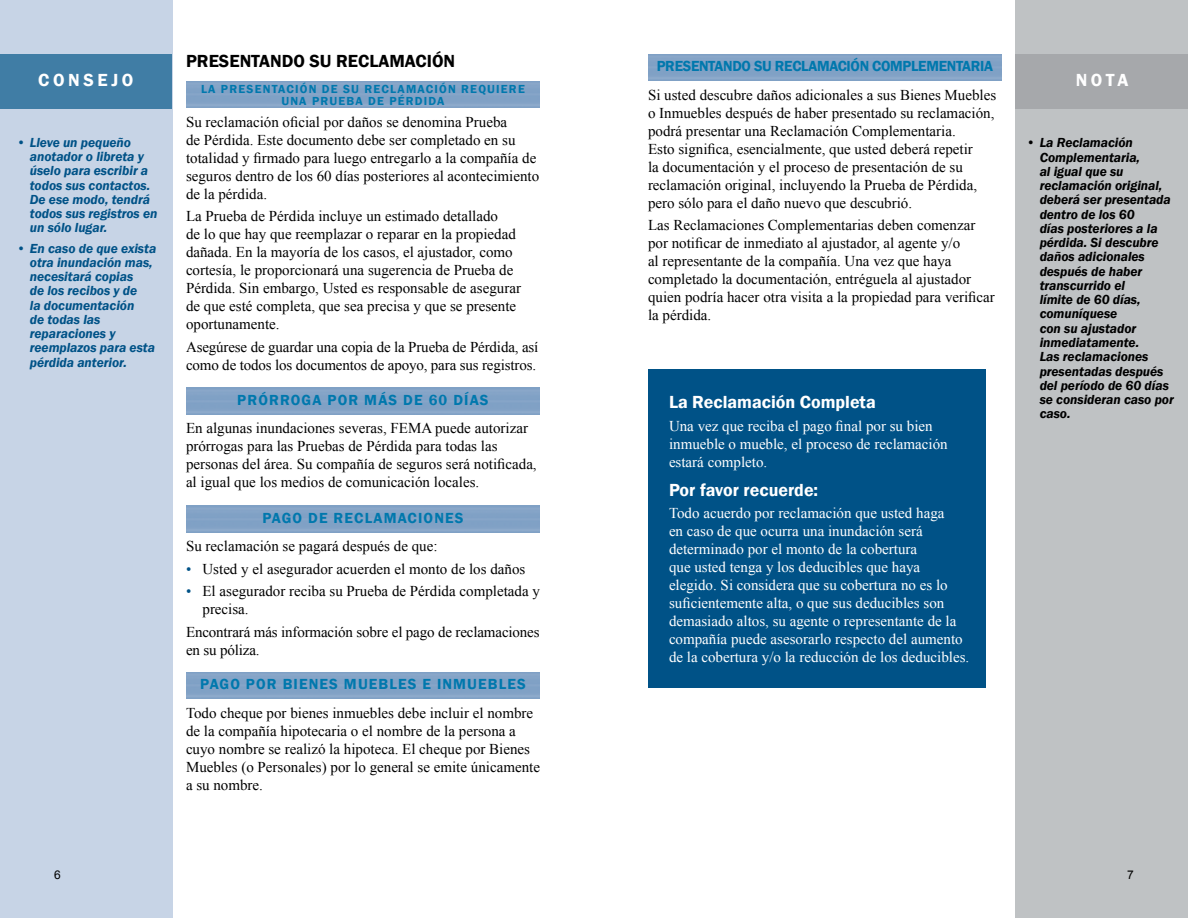
<style>
.page{position:relative;width:1188px;height:918px;background:#fff}
.page>*{position:absolute;margin:0;border:0;box-sizing:border-box;transform-origin:0 0}
.t1{font:600 18px "Franklin Gothic";color:#fff}
.t2{font:600 18px "Franklin Gothic";color:#000}
.t3{font:600 18px "Franklin Gothic";letter-spacing:.2em;color:#fff}
.t4{font:15px/18px "Times New Roman";color:#000}
.t5{font:15px/18px "Times New Roman";color:#fff}
.t6{font:600 15px "Franklin Gothic";letter-spacing:.075em;color:#0078ad}
.t7{font:600 15px "Franklin Gothic";letter-spacing:-.02em;color:#0078ad}
.t8{font:italic 600 13.5px/14.2px "Franklin Gothic";letter-spacing:-.005em;color:#000}
.t9{font:italic 600 13.5px/14.2px "Franklin Gothic";letter-spacing:-.005em;color:#005287}
.t10{font:600 12px/12px "Franklin Gothic";letter-spacing:.1em;color:#0078ad;text-align:center}
.s1{color:#005287}
</style>
<div class="page">
<div style="left:1016px;top:0;width:172px;height:918px;background:#bfc2c4"></div>
<div style="left:1016px;top:54px;width:172px;height:54px;background:#a6a8ab"></div>
<div style="left:0;top:0;width:172px;height:918px;background:#c7d4e6"></div>
<div style="left:0;top:54px;width:172px;height:55px;background:#407da5"></div>
<div style="left:648px;top:369px;width:338px;height:318px;background:#005287"></div>
<p class="t3" style="left:38px;top:69px;width:97px">CONSEJO</p>
<p class="t9" style="left:30px;top:135px;width:129px;text-indent:-14px">• Lleve un pequeño anotador o libreta y úselo para escribir a todos sus contactos.<br>De ese modo, tendrá todos sus registros en un sólo lugar.</p>
<p class="t9" style="left:30px;top:241px;width:128px;text-indent:-13px">• En caso de que exista otra inundación mas, necesitará copias<br>de los recibos y de<br>la documentación<br>de todas las reparaciones y reemplazos para esta pérdida anterior.</p>
<p class="t2" style="left:186px;top:50px;width:271px">PRESENTANDO SU RECLAMACIÓN</p>
<p class="t10" style="left:201px;top:83px;width:325px">LA PRESENTACIÓN DE SU RECLAMACIÓN REQUIERE<br>UNA PRUEBA DE PÉRDIDA</p>
<p class="t4" style="left:186px;top:112px;width:355px">Su reclamación oficial por daños se denomina Prueba<br>de Pérdida. Este documento debe ser completado en su totalidad y firmado para luego entregarlo a la compañía de seguros dentro de los 60 días posteriores al acontecimiento de la pérdida.</p>
<p class="t4" style="left:186px;top:207px;width:337px">La Prueba de Pérdida incluye un estimado detallado<br>de lo que hay que reemplazar o reparar en la propiedad dañada. En la mayoría de los casos, el ajustador, como cortesía, le proporcionará una sugerencia de Prueba de Pérdida. Sin embargo, Usted es responsable de asegurar de que esté completa, que sea precisa y que se presente oportunamente.</p>
<p class="t4" style="left:186px;top:337px;width:354px">Asegúrese de guardar una copia de la Prueba de Pérdida, así como de todos los documentos de apoyo, para sus registros.</p>
<p class="t6" style="left:237px;top:391px;width:253px">PRÓRROGA POR MÁS DE 60 DÍAS</p>
<p class="t4" style="left:186px;top:419px;width:352px">En algunas inundaciones severas, FEMA puede autorizar prórrogas para las Pruebas de Pérdida para todas las personas del área. Su compañía de seguros será notificada, al igual que los medios de comunicación locales.</p>
<p class="t6" style="left:262px;top:509px;width:203px">PAGO DE RECLAMACIONES</p>
<p class="t4" style="left:186px;top:537px;width:253px">Su reclamación se pagará después de que:</p>
<p class="t4" style="left:186px;top:559px;width:341px"><span class="s1">•</span> Usted y el asegurador acuerden el monto de los daños</p>
<p class="t4" style="left:202px;top:582px;width:339px;text-indent:-16px"><span class="s1">•</span> El asegurador reciba su Prueba de Pérdida completada y precisa.</p>
<p class="t4" style="left:186px;top:622px;width:355px">Encontrará más información sobre el pago de reclamaciones en su póliza.</p>
<p class="t6" style="left:200px;top:675px;width:327px">PAGO POR BIENES MUEBLES E INMUEBLES</p>
<p class="t4" style="left:186px;top:703px;width:356px">Todo cheque por bienes inmuebles debe incluir el nombre de la compañía hipotecaria o el nombre de la persona a cuyo nombre se realizó la hipoteca. El cheque por Bienes Muebles (o Personales) por lo general se emite únicamente a su nombre.</p>
<p class="t7" style="left:657px;top:57px;width:338px">PRESENTANDO SU RECLAMACIÓN COMPLEMENTARIA</p>
<p class="t4" style="left:648px;top:85px;width:350px">Si usted descubre daños adicionales a sus Bienes Muebles o Inmuebles después de haber presentado su reclamación, podrá presentar una Reclamación Complementaria.<br>Esto significa, esencialmente, que usted deberá repetir<br>la documentación y el proceso de presentación de su reclamación original, incluyendo la Prueba de Pérdida, pero sólo para el daño nuevo que descubrió.</p>
<p class="t4" style="left:648px;top:216px;width:348px">Las Reclamaciones Complementarias deben comenzar por notificar de inmediato al ajustador, al agente y/o<br>al representante de la compañía. Una vez que haya completado la documentación, entréguela al ajustador quien podría hacer otra visita a la propiedad para verificar la pérdida.</p>
<p class="t1" style="left:669px;top:391px;width:208px">La Reclamación Completa</p>
<p class="t5" style="left:669px;top:416px;width:280px">Una vez que reciba el pago final por su bien inmueble o mueble, el proceso de reclamación estará completo.</p>
<p class="t1" style="left:669px;top:479px;width:151px">Por favor recuerde:</p>
<p class="t5" style="left:669px;top:504px;width:302px">Todo acuerdo por reclamación que usted haga<br>en caso de que ocurra una inundación será determinado por el monto de la cobertura<br>que usted tenga y los deducibles que haya elegido. Si considera que su cobertura no es lo suficientemente alta, o que sus deducibles son demasiado altos, su agente o representante de la compañía puede asesorarlo respecto del aumento de la cobertura y/o la reducción de los deducibles.</p>
<p class="t1" style="left:1076px;top:69px;width:54px">NOTA</p>
<p class="t8" style="left:1040px;top:136px;width:136px;text-indent:-14px">• La Reclamación<br>Complementaria,<br>al igual que su reclamación original, deberá ser presentada dentro de los 60<br>días posteriores a la pérdida. Si descubre daños adicionales después de haber transcurrido el<br>límite de 60 días, comuníquese<br>con su ajustador inmediatamente.<br>Las reclamaciones presentadas después del período de 60 días se consideran caso por caso.</p>
</div>
